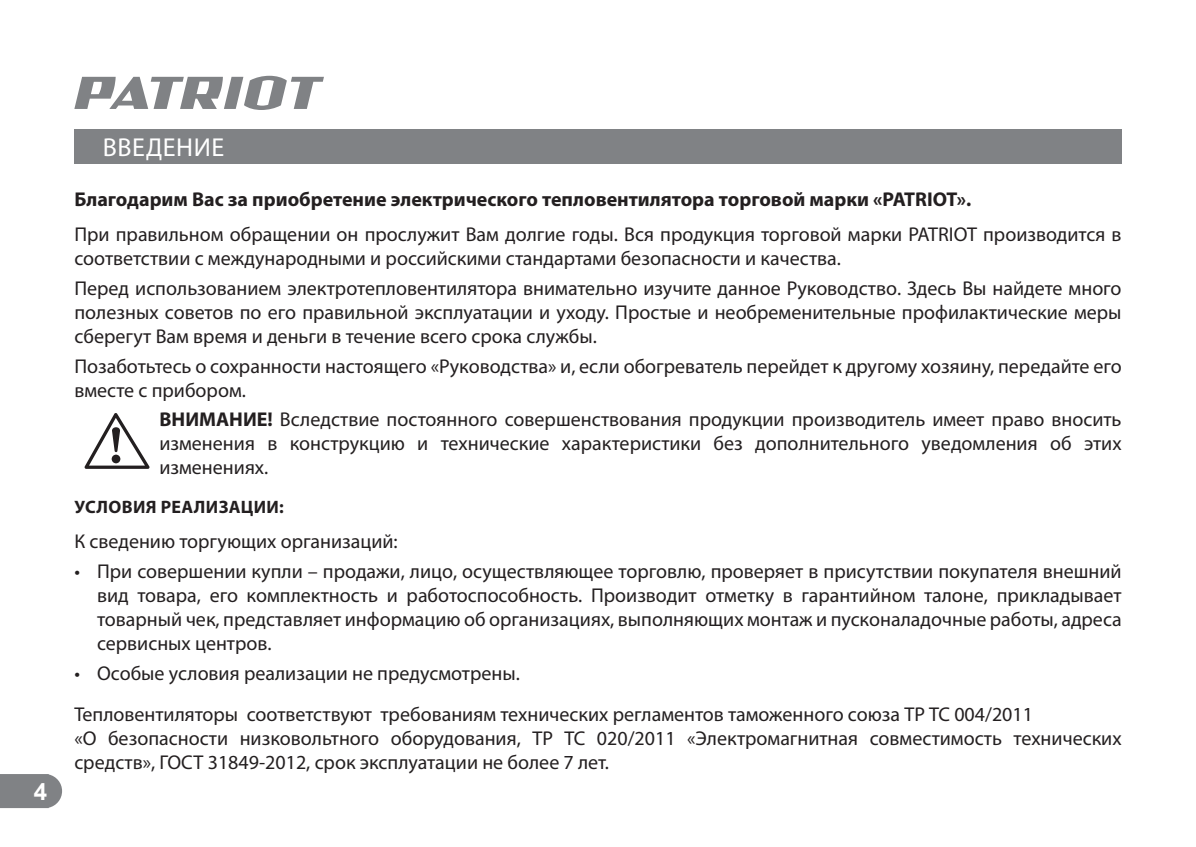
<style>
.page{position:relative;width:1196px;height:847px;background:#fff}
.page>*{position:absolute;margin:0;border:0;box-sizing:border-box;transform-origin:0 0}
.t1{font:26px "Myriad Pro";letter-spacing:.02em;color:#fff}
.t2{font:700 24px "Arial";color:#fff}
.t3{font:20px/24px "Myriad Pro";color:#231f20}
.t4{font:700 20px "Myriad Pro";color:#231f20}
.t5{font:700 18px "Myriad Pro";letter-spacing:.02em;color:#231f20}
.s1{font-weight:700}
</style>
<div class="page">
<div style="left:0;top:774px;width:62px;height:34px;background:#808285"></div>
<svg style="left:74px;top:76px;width:250px;height:34px"></svg>
<div style="left:74px;top:130px;width:1047px;height:34px;background:#808285"></div>
<svg style="left:84px;top:413px;width:66px;height:56px"></svg>
<p class="t2" style="left:34px;top:775px;width:15px">4</p>
<h1 class="t1" style="left:103px;top:132px;width:123px">введение</h1>
<p class="t4" style="left:74px;top:186px;width:898px">Благодарим Вас за приобретение электрического тепловентилятора торговой марки «PATRIOT».</p>
<p class="t3" style="left:74px;top:222px;width:1048px">При правильном обращении он прослужит Вам долгие годы. Вся продукция торговой марки PATRIOT производится в соответствии с международными и российскими стандартами безопасности и качества.</p>
<p class="t3" style="left:74px;top:276px;width:1048px;text-align:justify">Перед использованием электротепловентилятора внимательно изучите данное Руководство. Здесь Вы найдете много полезных советов по его правильной эксплуатации и уходу. Простые и необременительные профилактические меры сберегут Вам время и деньги в течение всего срока службы.</p>
<p class="t3" style="left:74px;top:353px;width:1048px">Позаботьтесь о сохранности настоящего «Руководства» и, если обогреватель перейдет к другому хозяину, передайте его вместе с прибором.</p>
<p class="t3" style="left:159px;top:407px;width:963px;text-align:justify"><span class="s1">ВНИМАНИЕ!</span> Вследствие постоянного совершенствования продукции производитель имеет право вносить изменения в конструкцию и технические характеристики без дополнительного уведомления об этих изменениях.</p>
<p class="t5" style="left:74px;top:495px;width:211px">Условия реализации:</p>
<p class="t3" style="left:74px;top:529px;width:325px">К сведению торгующих организаций:</p>
<p class="t3" style="left:97px;top:559px;width:1025px;text-align:justify;text-indent:-23px">• При совершении купли – продажи, лицо, осуществляющее торговлю, проверяет в присутствии покупателя внешний вид товара, его комплектность и работоспособность. Производит отметку в гарантийном талоне, прикладывает товарный чек, представляет информацию об организациях, выполняющих монтаж и пусконаладочные работы, адреса сервисных центров.</p>
<p class="t3" style="left:74px;top:652px;width:960px;line-height:41px">• Особые условия реализации не предусмотрены.<br>Тепловентиляторы соответствуют требованиям технических регламентов таможенного союза ТР ТС 004/2011</p>
<p class="t3" style="left:74px;top:725px;width:1048px">«О безопасности низковольтного оборудования, ТР ТС 020/2011 «Электромагнитная совместимость технических средств», ГОСТ 31849-2012, срок эксплуатации не более 7 лет.</p>
</div>
